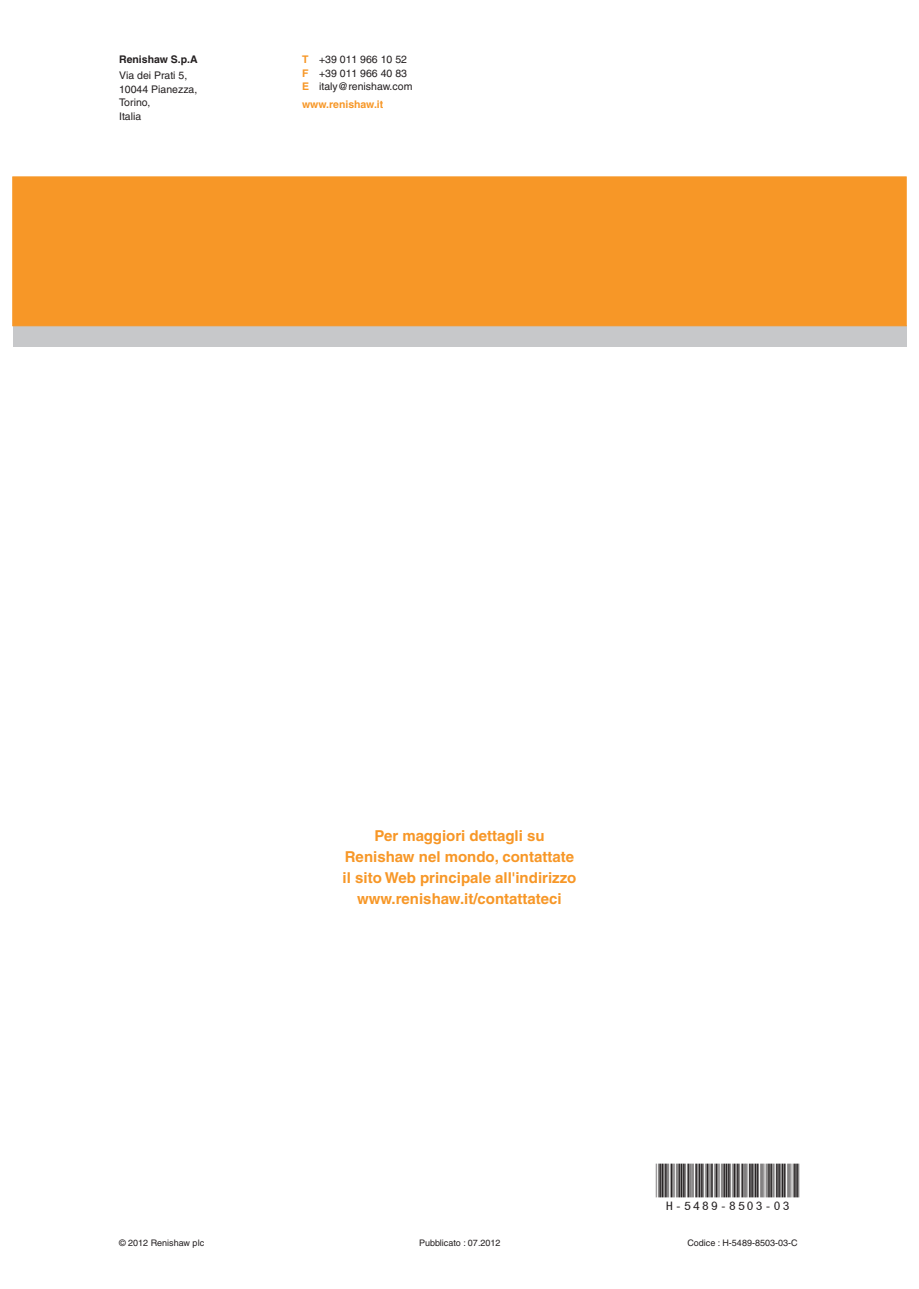
<style>
.page{position:relative;width:919px;height:1289px;background:#fff}
.page>*{position:absolute;margin:0;border:0;box-sizing:border-box;transform-origin:0 0}
.t1{font:48px "MBH16 B";color:#231f20}
.t2{font:700 15px/21px "Helvetica";color:#f79727;text-align:center}
.t3{font:10.5px/13.5px "Helvetica";color:#231f20}
.t4{font:700 10.5px "Helvetica";color:#f79727}
.t5{font:700 10.5px "Helvetica";color:#231f20}
.t6{font:9px "Helvetica";color:#231f20}
.s1{font-weight:700;color:#f79727}
</style>
<div class="page">
<div style="left:13px;top:326px;width:893px;height:21px;background:#c7c8ca"></div>
<div style="left:13px;top:177px;width:893px;height:149px;background:#f79727"></div>
<p class="t5" style="left:119px;top:53px;width:80px">Renishaw S.p.A</p>
<p class="t3" style="left:119px;top:69px;width:80px">Via dei Prati 5,<br>10044 Pianezza,<br>Torino,<br>Italia</p>
<p class="t3" style="left:302px;top:53px;width:112px"><span class="s1">T</span> +39 011 966 10 52<br><span class="s1">F</span> +39 011 966 40 83<br><span class="s1">E</span> italy@renishaw.com</p>
<p class="t4" style="left:302px;top:98px;width:83px">www.renishaw.it</p>
<p class="t2" style="left:342px;top:825px;width:235px">Per maggiori dettagli su<br>Renishaw nel mondo, contattate il sito Web principale all'indirizzo www.renishaw.it/contattateci</p>
<h1 class="t1" style="left:656px;top:1165px;width:145px">*H-5489-8503-03*</h1>
<p class="t6" style="left:119px;top:1237px;width:86px">© 2012 Renishaw plc</p>
<p class="t6" style="left:419px;top:1237px;width:83px">Pubblicato : 07.2012</p>
<p class="t6" style="left:687px;top:1237px;width:112px">Codice : H-5489-8503-03-C</p>
</div>
